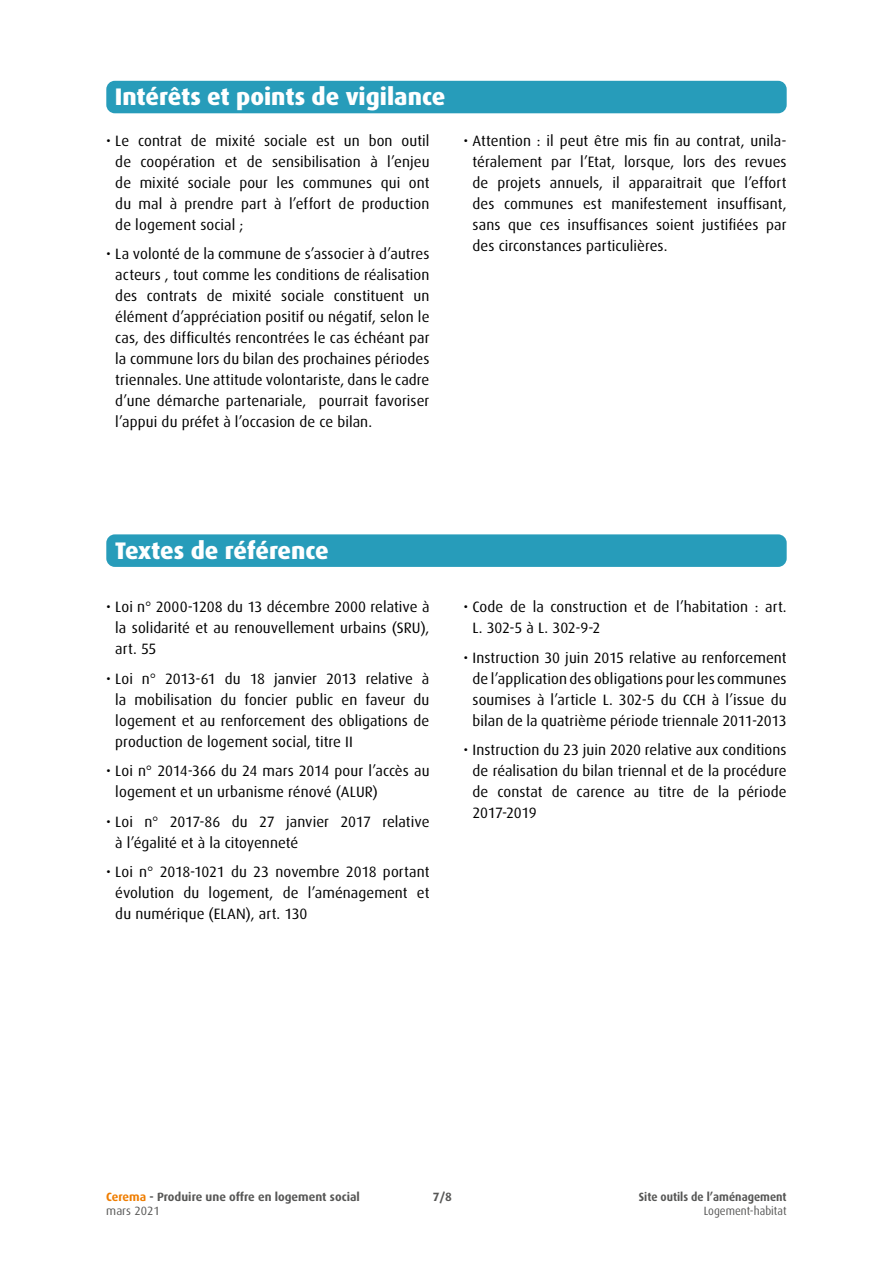
<style>
.page{position:relative;width:893px;height:1263px;background:#fff}
.page>*{position:absolute;margin:0;border:0;box-sizing:border-box;transform-origin:0 0}
.t1{font:800 24px "Dax OT";color:#fff}
.t2{font:15px/21px "Dax OT";letter-spacing:.005em;color:#000;text-align:justify}
.t3{font:700 12px/14.4px "Dax OT";color:#575756}
.t4{font:700 12px "Dax OT";color:#575756;scale:.93 1}
.t5{font:12px "Dax OT";color:#575756;scale:.93 1}
.s1{color:#ef7d00}
.s2{font-weight:400}
</style>
<div class="page">
<div style="left:106px;top:81px;width:681px;height:32px;background:#279cba;border-radius:9px"></div>
<div style="left:106px;top:534px;width:681px;height:33px;background:#279cba;border-radius:9px"></div>
<h1 class="t1" style="left:115px;top:83px;width:332px">Intérêts et points de vigilance</h1>
<p class="t2" style="left:115px;top:130px;width:316px;text-indent:-9px">• Le contrat de mixité sociale est un bon outil de coopération et de sensibilisation à l’enjeu de mixité sociale pour les communes qui ont du mal à prendre part à l’effort de production de logement social ;</p>
<p class="t2" style="left:115px;top:244px;width:316px;text-indent:-9px">• La volonté de la commune de s’associer à d’autres acteurs , tout comme les conditions de réalisation des contrats de mixité sociale constituent un élément d’appréciation positif ou négatif, selon le cas, des difficultés rencontrées le cas échéant par la commune lors du bilan des prochaines périodes triennales. Une attitude volontariste, dans le cadre d’une démarche partenariale, pourrait favoriser l’appui du préfet à l’occasion de ce bilan.</p>
<p class="t2" style="left:472px;top:130px;width:316px;text-indent:-9px">• Attention : il peut être mis fin au contrat, unila&shy;téralement par l’Etat, lorsque, lors des revues de projets annuels, il apparaitrait que l’effort des communes est manifestement insuffisant, sans que ces insuffisances soient justifiées par des circonstances particulières.</p>
<h1 class="t1" style="left:115px;top:537px;width:215px">Textes de référence</h1>
<p class="t2" style="left:115px;top:596px;width:316px;text-indent:-9px">• Loi n° 2000-1208 du 13 décembre 2000 relative à la solidarité et au renouvellement urbains (SRU), art. 55</p>
<p class="t2" style="left:115px;top:668px;width:316px;text-indent:-9px">• Loi n° 2013-61 du 18 janvier 2013 relative à la mobilisation du foncier public en faveur du logement et au renforcement des obligations de production de logement social, titre II</p>
<p class="t2" style="left:115px;top:760px;width:316px;text-indent:-9px">• Loi n° 2014-366 du 24 mars 2014 pour l’accès au logement et un urbanisme rénové (ALUR)</p>
<p class="t2" style="left:115px;top:811px;width:316px;text-indent:-9px">• Loi n° 2017-86 du 27 janvier 2017 relative à l’égalité et à la citoyenneté</p>
<p class="t2" style="left:115px;top:862px;width:316px;text-indent:-9px">• Loi n° 2018-1021 du 23 novembre 2018 portant évolution du logement, de l’aménagement et du numérique (ELAN), art. 130</p>
<p class="t2" style="left:472px;top:596px;width:316px;text-indent:-9px">• Code de la construction et de l’habitation : art.<br>L. 302-5 à L. 302-9-2</p>
<p class="t2" style="left:472px;top:647px;width:316px;text-indent:-9px">• Instruction 30 juin 2015 relative au renforcement de l’application des obligations pour les communes soumises à l’article L. 302-5 du CCH à l’issue du bilan de la quatrième période triennale 2011-2013</p>
<p class="t2" style="left:472px;top:739px;width:316px;text-indent:-9px">• Instruction du 23 juin 2020 relative aux conditions de réalisation du bilan triennal et de la procédure de constat de carence au titre de la période 2017-2019</p>
<p class="t3" style="left:433px;top:1190px;width:21px">7/8</p>
<p class="t3" style="left:106px;top:1190px;width:255px"><span class="s1">Cerema</span> - Produire une offre en logement social <span class="s2">mars 2021</span></p>
<p class="t4" style="left:639px;top:1190px;width:160px">Site outils de l’aménagement</p>
<p class="t5" style="left:704px;top:1204px;width:91px">Logement-habitat</p>
</div>
